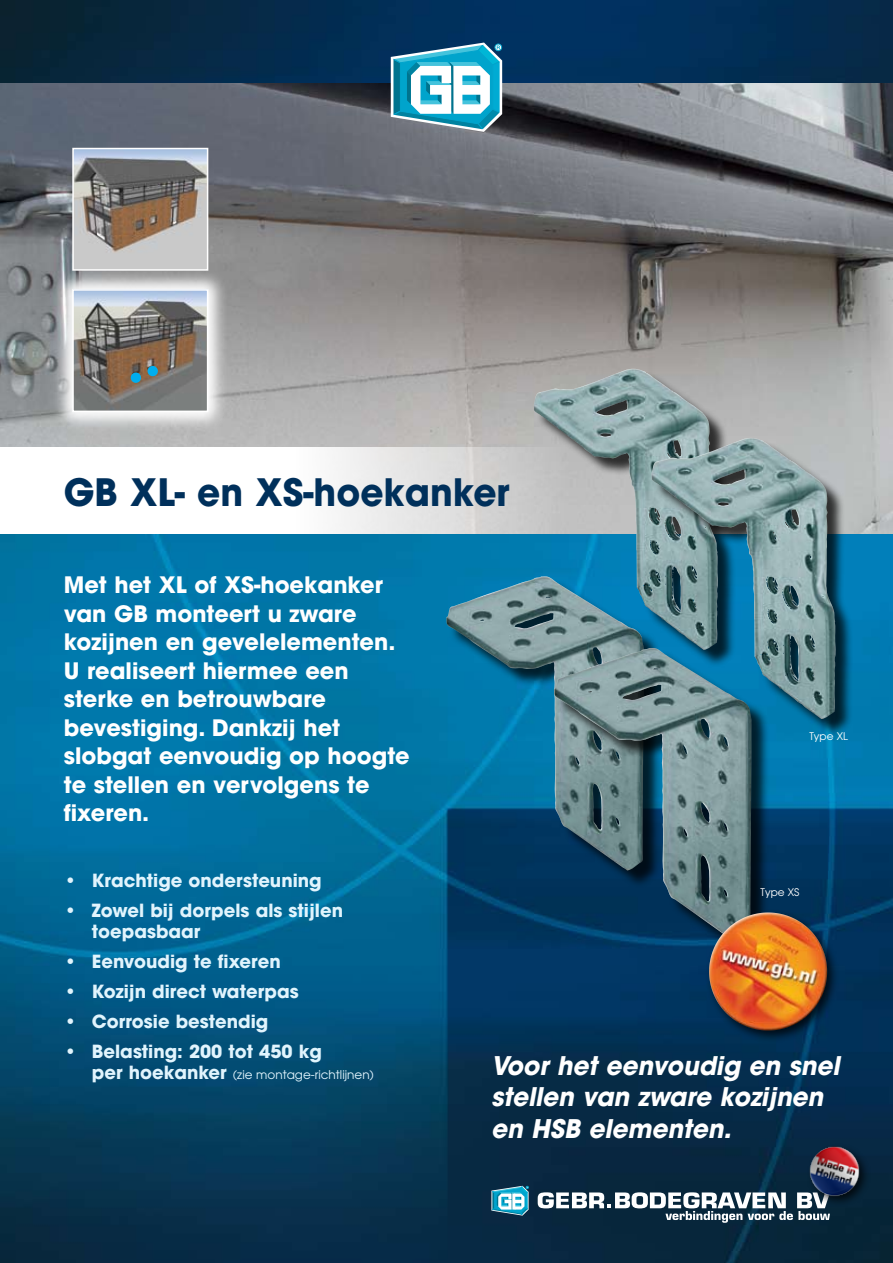
<style>
.page{position:relative;width:893px;height:1263px;background:#fff}
.page>*{position:absolute;margin:0;border:0;box-sizing:border-box;transform-origin:0 0}
.t1{font:700 37.5px "Avant Garde";color:#00305b;scale:.96 1}
.t2{font:italic 700 25.5px/31.5px "Avant Garde";color:#fff}
.t3{font:700 22.5px/28.5px "Avant Garde";color:#fff}
.t4{font:700 18px/21px "Avant Garde";color:#e1f4fd}
.t5{font:12px "Avant Garde";color:#e1f4fd}
.t6{font:10.5px "Avant Garde";color:#fff}
.s1{font-weight:700;font-size:18px}
</style>
<div class="page">
<img style="left:0;top:0;width:893px;height:1263px">
<img style="left:0;top:84px;width:893px;height:450px">
<svg style="left:391px;top:43px;width:111px;height:89px"></svg>
<svg style="left:538px;top:1192px;width:292px;height:31px"></svg>
<svg style="left:491px;top:1186px;width:38px;height:30px"></svg>
<svg style="left:0;top:448px;width:533px;height:86px"></svg>
<div style="left:448px;top:579px;width:214px;height:310px;background:#000;opacity:.75"></div>
<img style="left:446px;top:576px;width:108px;height:294px">
<div style="left:556px;top:650px;width:214px;height:310px;background:#000;opacity:.75"></div>
<img style="left:554px;top:667px;width:198px;height:275px">
<div style="left:536px;top:371px;width:200px;height:296px;background:#000;opacity:.75"></div>
<img style="left:533px;top:369px;width:186px;height:281px">
<div style="left:654px;top:440px;width:199px;height:296px;background:#000;opacity:.75"></div>
<img style="left:651px;top:438px;width:186px;height:281px">
<img style="left:75px;top:151px;width:130px;height:116px">
<div style="left:72px;top:148px;width:136px;height:123px;border:2px solid #fff"></div>
<svg style="left:51px;top:267px;width:176px;height:164px;background:#c0c1c2"></svg>
<img style="left:75px;top:292px;width:130px;height:117px">
<div style="left:72px;top:289px;width:136px;height:123px;border:2px solid #fff"></div>
<div style="left:131px;top:372px;width:10px;height:11px;background:#00aeef;border-radius:50%"></div>
<div style="left:148px;top:366px;width:10px;height:10px;background:#00aeef;border-radius:50%"></div>
<div style="left:705px;top:909px;width:135px;height:134px;background:#000;opacity:.75"></div>
<img style="left:747px;top:912px;width:20px;height:4px">
<div style="left:806px;top:1143px;width:65px;height:63px;background:#000;opacity:.75"></div>
<img style="left:802px;top:1139px;width:65px;height:65px">
<h1 class="t1" style="left:64px;top:467px;width:466px">GB XL- en XS-hoekanker</h1>
<p class="t3" style="left:64px;top:571px;width:347px">Met het XL of XS-hoekanker van GB monteert u zware kozijnen en gevelelementen.<br>U realiseert hiermee een sterke en betrouwbare bevestiging. Dankzij het slobgat eenvoudig op hoogte te stellen en vervolgens te fixeren.</p>
<p class="t6" style="left:809px;top:730px;width:40px">Type XL</p>
<p class="t4" style="left:64px;top:870px;width:259px">• Krachtige ondersteuning</p>
<p class="t4" style="left:92px;top:900px;width:253px;text-indent:-28px">• Zowel bij dorpels als stijlen toepasbaar</p>
<p class="t4" style="left:64px;top:951px;width:218px">• Eenvoudig te fixeren</p>
<p class="t4" style="left:64px;top:981px;width:236px">• Kozijn direct waterpas</p>
<p class="t4" style="left:64px;top:1011px;width:206px">• Corrosie bestendig</p>
<p class="t4" style="left:64px;top:1041px;width:260px">• Belasting: 200 tot 450 kg</p>
<p class="t5" style="left:92px;top:1067px;width:284px"><span class="s1">per hoekanker</span> (zie montage-richtlijnen)</p>
<p class="t2" style="left:491px;top:1049px;width:350px">Voor het eenvoudig en snel stellen van zware kozijnen en HSB elementen.</p>
<p class="t6" style="left:760px;top:886px;width:40px">Type XS</p>
</div>
